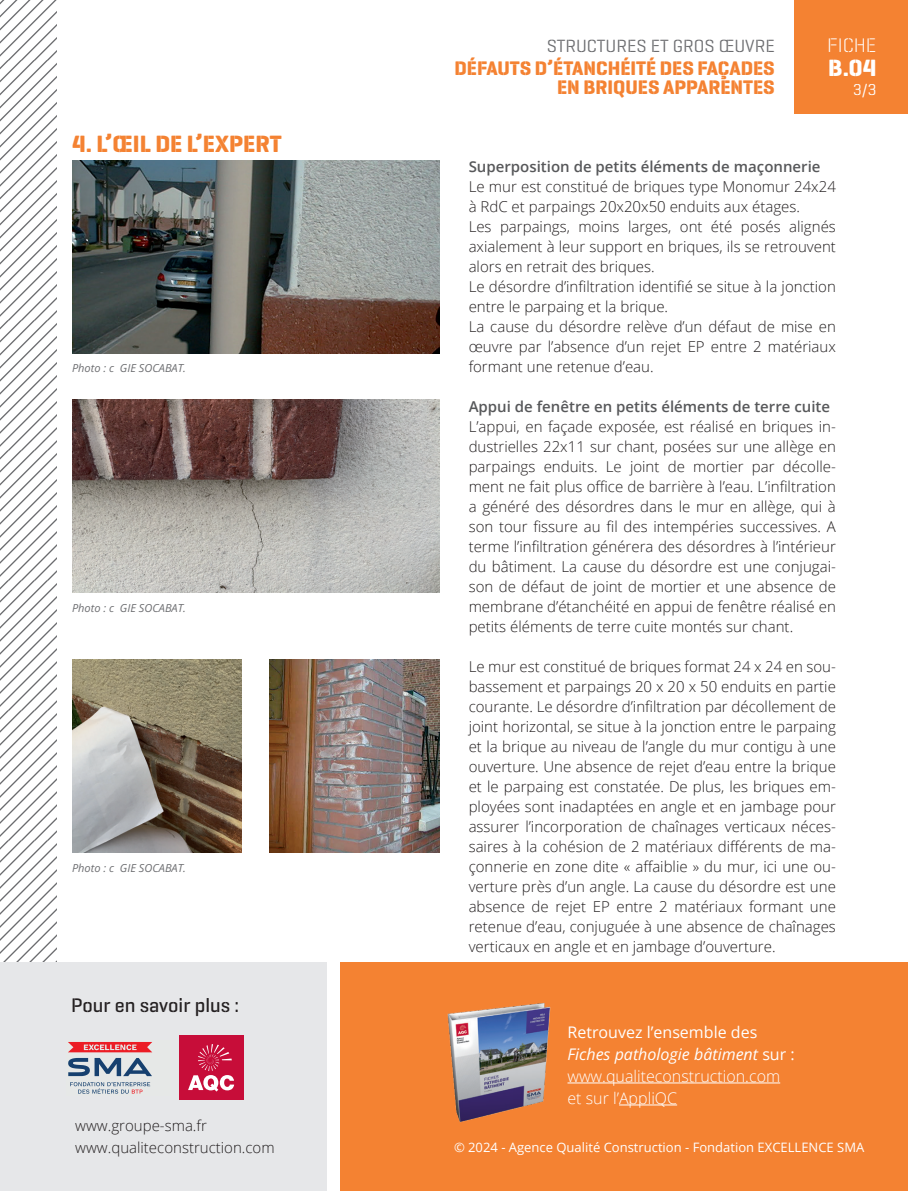
<style>
.page{position:relative;width:908px;height:1191px;background:#fff}
.page>*{position:absolute;margin:0;border:0;box-sizing:border-box;transform-origin:0 0}
.titre3{font:700 24px "Geogrotesque Stencil A";color:#f48232}
.t1{font:700 24px "Geogrotesque Stencil A";color:#fff}
.t2{font:700 20px/19px "Geogrotesque Stencil A";color:#f48232;text-align:right}
.bold_vert{font:500 20px "Geogrotesque Stencil A";color:#231f20}
.t3{font:20px "Geogrotesque Stencil C Lg";color:#fff}
.t4{font:18px "Geogrotesque Stencil A";color:#6c6d70}
.t5{font:300 16px "Open Sans";color:#fff}
.t6{font:italic 16px "Open Sans";color:#fff}
.t7{font:16px "Open Sans";color:#fff}
.t8{font:16px "Geogrotesque Stencil A";color:#fff}
.t9{font:300 15px/20px "Open Sans";color:#231f20;text-align:justify}
.t10{font:600 15px "Open Sans";color:#57585a}
.t11{font:13px "Open Sans";color:#fff}
.legende{font:italic 300 11px "Open Sans";color:#6c6d70}
.s1{font-style:normal}
.s2{font-style:inherit}
</style>
<div class="page">
<div style="left:794px;top:0;width:113px;height:113px;background:#f48232"></div>
<svg style="left:0;top:0;width:57px;height:962px"></svg>
<img style="left:72px;top:160px;width:367px;height:193px">
<img style="left:72px;top:399px;width:367px;height:193px">
<img style="left:72px;top:659px;width:169px;height:193px">
<img style="left:270px;top:659px;width:169px;height:193px">
<div style="left:0;top:962px;width:326px;height:229px;background:#e6e7e9"></div>
<div style="left:340px;top:962px;width:567px;height:229px;background:#f48232"></div>
<img style="left:447px;top:1003px;width:127px;height:120px">
<hr style="left:567px;top:1082px;width:212px;height:1px;background:#fff">
<hr style="left:618px;top:1104px;width:58px;height:1px;background:#fff">
<div style="left:179px;top:1035px;width:64px;height:65px;background:#c70d39"></div>
<svg style="left:188px;top:1044px;width:46px;height:47px"></svg>
<svg style="left:68px;top:1042px;width:84px;height:10px"></svg>
<svg style="left:68px;top:1058px;width:84px;height:18px"></svg>
<svg style="left:70px;top:1082px;width:80px;height:11px"></svg>
<p class="titre3" style="left:72px;top:129px;width:211px">4. L’ŒIL DE L’EXPERT</p>
<p class="legende" style="left:72px;top:360px;width:115px">Photo : c GIE SOCABAT.</p>
<p class="legende" style="left:72px;top:600px;width:115px">Photo : c GIE SOCABAT.</p>
<p class="legende" style="left:72px;top:860px;width:115px">Photo : c GIE SOCABAT.</p>
<p class="bold_vert" style="left:71px;top:993px;width:169px">Pour en savoir plus :</p>
<p class="t9" style="left:75px;top:1115px;width:133px">www.groupe-sma.fr</p>
<p class="t9" style="left:75px;top:1137px;width:201px">www.qualiteconstruction.com</p>
<p class="t4" style="left:546px;top:34px;width:229px">STRUCTURES ET GROS ŒUVRE</p>
<h2 class="t2" style="left:454px;top:58px;width:321px">DÉFAUTS D’ÉTANCHÉITÉ DES FAÇADES<br>EN BRIQUES APPARENTES</h2>
<h2 class="t3" style="left:826px;top:33px;width:51px">FICHE</h2>
<h1 class="t1" style="left:827px;top:53px;width:50px">B.04</h1>
<p class="t8" style="left:852px;top:79px;width:25px">3/3</p>
<p class="t10" style="left:468px;top:156px;width:353px">Superposition de petits éléments de maçonnerie</p>
<p class="t9" style="left:468px;top:176px;width:368px">Le mur est constitué de briques type Monomur 24x24 à RdC et parpaings 20x20x50 enduits aux étages.</p>
<p class="t9" style="left:468px;top:216px;width:368px">Les parpaings, moins larges, ont été posés alignés axialement à leur support en briques, ils se retrouvent alors en retrait des briques.</p>
<p class="t9" style="left:468px;top:276px;width:368px">Le désordre d’infiltration identifié se situe à la jonction entre le parpaing et la brique.</p>
<p class="t9" style="left:468px;top:316px;width:368px">La cause du désordre relève d’un défaut de mise en œuvre par l’absence d’un rejet EP entre 2 matériaux formant une retenue d’eau.</p>
<p class="t10" style="left:468px;top:396px;width:363px">Appui de fenêtre en petits éléments de terre cuite</p>
<p class="t9" style="left:468px;top:416px;width:368px">L’appui, en façade exposée, est réalisé en briques in&shy;dustrielles 22x11 sur chant, posées sur une allège en parpaings enduits. Le joint de mortier par décolle&shy;ment ne fait plus office de barrière à l’eau. L’infiltration a généré des désordres dans le mur en allège, qui à son tour fissure au fil des intempéries successives. A terme l’infiltration générera des désordres à l’intérieur du bâtiment. La cause du désordre est une conjugai&shy;son de défaut de joint de mortier et une absence de membrane d’étanchéité en appui de fenêtre réalisé en petits éléments de terre cuite montés sur chant.</p>
<p class="t9" style="left:468px;top:656px;width:368px">Le mur est constitué de briques format 24 x 24 en sou&shy;bassement et parpaings 20 x 20 x 50 enduits en partie courante. Le désordre d’infiltration par décollement de joint horizontal, se situe à la jonction entre le parpaing et la brique au niveau de l’angle du mur contigu à une ouverture. Une absence de rejet d’eau entre la brique et le parpaing est constatée. De plus, les briques em&shy;ployées sont inadaptées en angle et en jambage pour assurer l’incorporation de chaînages verticaux néces&shy;saires à la cohésion de 2 matériaux différents de ma&shy;çonnerie en zone dite « affaiblie » du mur, ici une ou&shy;verture près d’un angle. La cause du désordre est une absence de rejet EP entre 2 matériaux formant une retenue d’eau, conjuguée à une absence de chaînages verticaux en angle et en jambage d’ouverture.</p>
<p class="t7" style="left:567px;top:1021px;width:191px">Retrouvez l’ensemble des</p>
<p class="t6" style="left:567px;top:1042px;width:229px">Fiches pathologie bâtiment <span class="s1">sur :</span></p>
<p class="t5" style="left:567px;top:1065px;width:214px">www.qualiteconstruction.com</p>
<p class="t5" style="left:567px;top:1087px;width:111px">et sur l’AppliQC</p>
<p class="t11" style="left:454px;top:1138px;width:411px">© 202<span class="s2">4</span> - Agence Qualité Construction - Fondation EXCELLENCE SMA</p>
</div>
